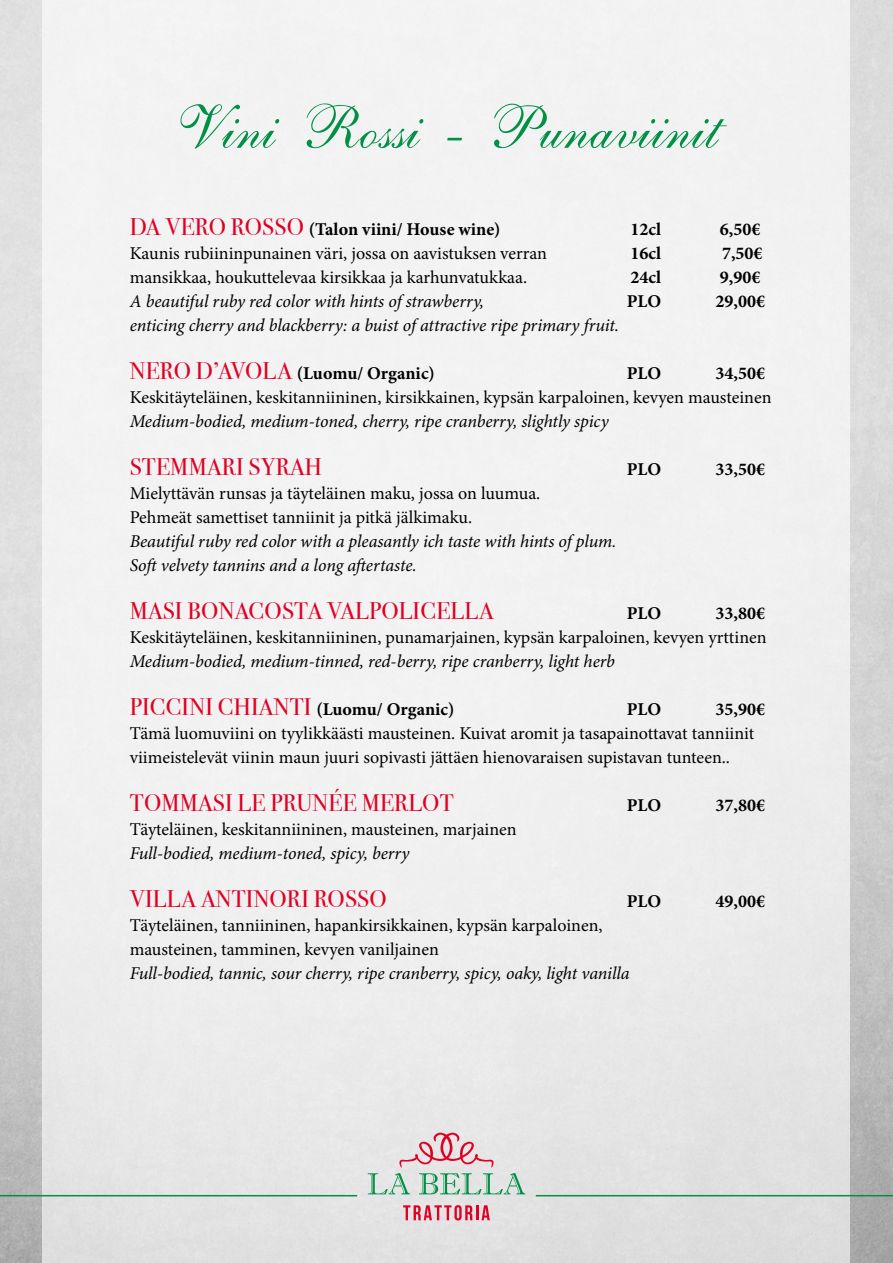
<style>
.page{position:relative;width:893px;height:1263px;background:#fff}
.page>*{position:absolute;margin:0;border:0;box-sizing:border-box;transform-origin:0 0}
.t1{font:60px "ALS Script";color:#009147}
.t2{font:24px "Bodoni Svty Two ITCTT Book";letter-spacing:.01em;color:#e00024}
.t3{font:18px/24px "Minion Pro";color:#000}
.t4{font:italic 18px/24px "Minion Pro";letter-spacing:-.01em;color:#000}
.t5{font:700 18px "Minion Pro";color:#000}
.s1{font-family:"Bodoni Svty Two ITCTT Book";font-weight:400;font-size:24px;color:#e00024}
</style>
<div class="page">
<img style="left:0;top:0;width:893px;height:1263px">
<div style="left:43px;top:0;width:807px;height:1263px;background:linear-gradient(to bottom,#f7f6f7,#e6e6e6)"></div>
<svg style="left:368px;top:1173px;width:42px;height:21px"></svg>
<svg style="left:419px;top:1173px;width:106px;height:21px;background:#aed0be"></svg>
<svg style="left:399px;top:1133px;width:95px;height:34px;background:#e4bcc2"></svg>
<svg style="left:403px;top:1205px;width:87px;height:15px"></svg>
<hr style="left:536px;top:1195px;width:357px;height:1px;background:#009147">
<hr style="left:0;top:1195px;width:357px;height:1px;background:#009147">
<h1 class="t1" style="left:175px;top:102px;width:545px">Vini Rossi - Punaviinit</h1>
<p class="t5" style="left:130px;top:217px;width:372px"><span class="s1">DA VERO ROSSO</span> (Talon viini/ House wine)</p>
<p class="t5" style="left:631px;top:217px;width:32px">12cl</p>
<p class="t5" style="left:720px;top:217px;width:42px">6,50€</p>
<p class="t3" style="left:130px;top:241px;width:419px">Kaunis rubiininpunainen väri, jossa on aavistuksen verran</p>
<p class="t5" style="left:631px;top:241px;width:32px">16cl</p>
<p class="t5" style="left:722px;top:241px;width:42px">7,50€</p>
<p class="t3" style="left:130px;top:265px;width:399px">mansikkaa, houkuttelevaa kirsikkaa ja karhunvatukkaa.</p>
<p class="t5" style="left:631px;top:265px;width:32px">24cl</p>
<p class="t5" style="left:720px;top:265px;width:42px">9,90€</p>
<p class="t4" style="left:130px;top:290px;width:356px">A beautiful ruby red color with hints of strawberry,</p>
<p class="t5" style="left:627px;top:289px;width:36px">PLO</p>
<p class="t5" style="left:715px;top:289px;width:51px">29,00€</p>
<p class="t4" style="left:130px;top:314px;width:491px">enticing cherry and blackberry: a buist of attractive ripe primary fruit.</p>
<p class="t5" style="left:130px;top:361px;width:307px"><span class="s1">NERO D’AVOLA</span> (Luomu/ Organic)</p>
<p class="t5" style="left:627px;top:361px;width:36px">PLO</p>
<p class="t5" style="left:715px;top:361px;width:51px">34,50€</p>
<p class="t3" style="left:130px;top:385px;width:643px">Keskitäyteläinen, keskitanniininen, kirsikkainen, kypsän karpaloinen, kevyen mausteinen</p>
<p class="t4" style="left:130px;top:410px;width:480px">Medium-bodied, medium-toned, cherry, ripe cranberry, slightly spicy</p>
<h2 class="t2" style="left:130px;top:453px;width:194px">STEMMARI SYRAH</h2>
<p class="t5" style="left:627px;top:457px;width:36px">PLO</p>
<p class="t5" style="left:715px;top:457px;width:51px">33,50€</p>
<p class="t3" style="left:130px;top:481px;width:412px">Mielyttävän runsas ja täyteläinen maku, jossa on luumua.<br>Pehmeät samettiset tanniinit ja pitkä jälkimaku.</p>
<p class="t4" style="left:130px;top:530px;width:488px">Beautiful ruby red color with a pleasantly ich taste with hints of plum.<br>Soft velvety tannins and a long aftertaste.</p>
<h2 class="t2" style="left:130px;top:597px;width:365px">MASI BONACOSTA VALPOLICELLA</h2>
<p class="t5" style="left:627px;top:601px;width:36px">PLO</p>
<p class="t5" style="left:715px;top:601px;width:51px">33,80€</p>
<p class="t3" style="left:130px;top:625px;width:638px">Keskitäyteläinen, keskitanniininen, punamarjainen, kypsän karpaloinen, kevyen yrttinen</p>
<p class="t4" style="left:130px;top:650px;width:487px">Medium-bodied, medium-tinned, red-berry, ripe cranberry, light herb</p>
<p class="t5" style="left:130px;top:697px;width:326px"><span class="s1">PICCINI CHIANTI</span> (Luomu/ Organic)</p>
<p class="t5" style="left:627px;top:697px;width:36px">PLO</p>
<p class="t5" style="left:715px;top:697px;width:51px">35,90€</p>
<p class="t3" style="left:130px;top:721px;width:626px">Tämä luomuviini on tyylikkäästi mausteinen. Kuivat aromit ja tasapainottavat tanniinit viimeistelevät viinin maun juuri sopivasti jättäen hienovaraisen supistavan tunteen..</p>
<h2 class="t2" style="left:130px;top:789px;width:326px">TOMMASI LE PRUNÉE MERLOT</h2>
<p class="t5" style="left:627px;top:793px;width:36px">PLO</p>
<p class="t5" style="left:715px;top:793px;width:51px">37,80€</p>
<p class="t3" style="left:130px;top:817px;width:388px">Täyteläinen, keskitanniininen, mausteinen, marjainen</p>
<p class="t4" style="left:130px;top:842px;width:281px">Full-bodied, medium-toned, spicy, berry</p>
<h2 class="t2" style="left:130px;top:885px;width:259px">VILLA ANTINORI ROSSO</h2>
<p class="t5" style="left:627px;top:889px;width:36px">PLO</p>
<p class="t5" style="left:715px;top:889px;width:51px">49,00€</p>
<p class="t3" style="left:130px;top:913px;width:474px">Täyteläinen, tanniininen, hapankirsikkainen, kypsän karpaloinen, mausteinen, tamminen, kevyen vaniljainen</p>
<p class="t4" style="left:130px;top:962px;width:501px">Full-bodied, tannic, sour cherry, ripe cranberry, spicy, oaky, light vanilla</p>
</div>
